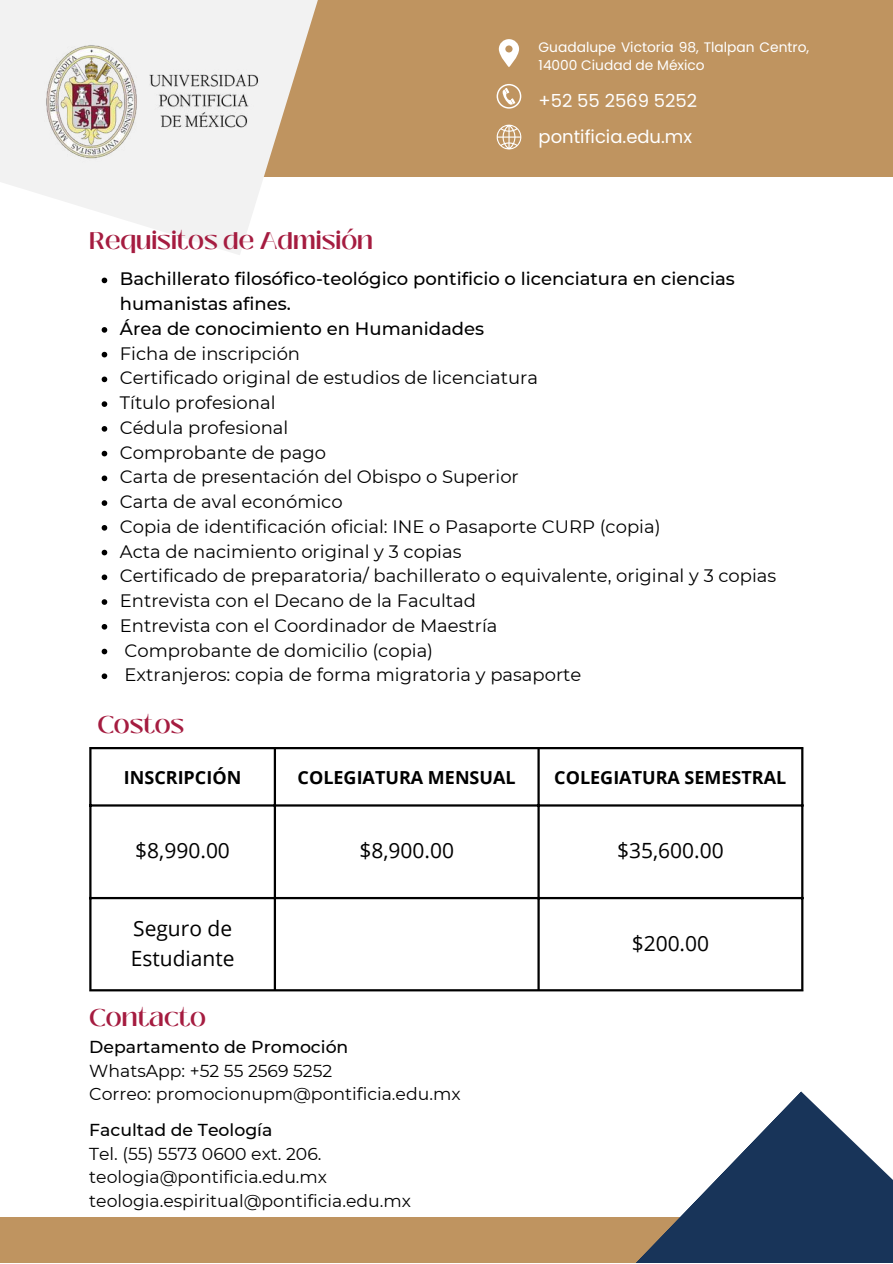
<style>
.page{position:relative;width:893px;height:1264px;background:#fff}
.page>*{position:absolute;margin:0;border:0;box-sizing:border-box;transform-origin:0 0}
.t1{font:600 24px "Black Mango";color:#a51c40}
.t2{font:21px/29.2px "Open Sans";color:#000}
.t3{font:18px/24.8px "Montserrat";color:#000}
.t4{font:500 18px/24.8px "Montserrat";color:#000}
.t5{font:700 18px "Open Sans";color:#000}
.t6{font:18px/35.5px "Poppins";color:#fff}
.t7{font:17.25px/23.5px "Montserrat";color:#000}
.t8{font:500 17.25px "Montserrat";color:#000}
.t9{font:13.8px/18.9px "Poppins";color:#fff}
</style>
<div class="page">
<div style="left:0;top:1216px;width:892px;height:46px;background:#bf9460"></div>
<svg style="left:549px;top:1091px;width:343px;height:171px"></svg>
<div style="left:0;top:0;width:892px;height:177px;background:#bf9460"></div>
<svg style="left:0;top:0;width:318px;height:255px;fill:#f2f2f2"></svg>
<svg style="left:499px;top:39px;width:20px;height:28px"></svg>
<svg style="left:496px;top:84px;width:25px;height:25px"></svg>
<svg style="left:496px;top:125px;width:25px;height:25px"></svg>
<img style="left:33px;top:34px;width:233px;height:135px">
<svg style="left:102px;top:277px;width:5px;height:6px"></svg>
<svg style="left:102px;top:327px;width:5px;height:6px"></svg>
<svg style="left:102px;top:352px;width:5px;height:5px"></svg>
<svg style="left:102px;top:376px;width:5px;height:6px"></svg>
<svg style="left:102px;top:401px;width:5px;height:6px"></svg>
<svg style="left:102px;top:426px;width:5px;height:5px"></svg>
<svg style="left:102px;top:451px;width:5px;height:5px"></svg>
<svg style="left:102px;top:475px;width:5px;height:6px"></svg>
<svg style="left:102px;top:500px;width:5px;height:6px"></svg>
<svg style="left:102px;top:525px;width:5px;height:5px"></svg>
<svg style="left:102px;top:549px;width:5px;height:6px"></svg>
<svg style="left:102px;top:574px;width:5px;height:6px"></svg>
<svg style="left:102px;top:599px;width:5px;height:6px"></svg>
<svg style="left:102px;top:624px;width:5px;height:5px"></svg>
<svg style="left:102px;top:648px;width:5px;height:6px"></svg>
<svg style="left:102px;top:673px;width:5px;height:6px"></svg>
<hr style="left:89px;top:749px;width:2px;height:240px;background:#000">
<hr style="left:274px;top:749px;width:2px;height:240px;background:#000">
<hr style="left:537px;top:749px;width:2px;height:240px;background:#000">
<hr style="left:801px;top:749px;width:2px;height:240px;background:#000">
<hr style="left:89px;top:747px;width:714px;height:2px;background:#000">
<hr style="left:89px;top:804px;width:714px;height:2px;background:#000">
<hr style="left:89px;top:897px;width:714px;height:2px;background:#000">
<hr style="left:89px;top:989px;width:714px;height:2px;background:#000">
<h1 class="t1" style="left:89px;top:223px;width:285px">Requisitos de Admisión</h1>
<p class="t9" style="left:538px;top:37px;width:272px">Guadalupe Victoria 98, Tlalpan Centro,<br>14000 Ciudad de México</p>
<p class="t6" style="left:538px;top:83px;width:160px">+52 55 2569 5252 pontificia.edu.mx</p>
<p class="t4" style="left:120px;top:267px;width:616px">Bachillerato filosófico-teológico pontificio o licenciatura en ciencias humanistas afines.<br>Área de conocimiento en Humanidades</p>
<p class="t3" style="left:120px;top:341px;width:658px">Ficha de inscripción<br>Certificado original de estudios de licenciatura<br>Título profesional<br>Cédula profesional<br>Comprobante de pago<br>Carta de presentación del Obispo o Superior<br>Carta de aval económico<br>Copia de identificación oficial: INE o Pasaporte CURP (copia)<br>Acta de nacimiento original y 3 copias<br>Certificado de preparatoria/ bachillerato o equivalente, original y 3 copias Entrevista con el Decano de la Facultad<br>Entrevista con el Coordinador de Maestría<br>Comprobante de domicilio (copia)<br>Extranjeros: copia de forma migratoria y pasaporte</p>
<h1 class="t1" style="left:97px;top:707px;width:88px">Costos</h1>
<p class="t5" style="left:124px;top:764px;width:119px">INSCRIPCIÓN</p>
<p class="t5" style="left:297px;top:764px;width:219px">COLEGIATURA MENSUAL</p>
<p class="t5" style="left:554px;top:764px;width:233px">COLEGIATURA SEMESTRAL</p>
<p class="t2" style="left:135px;top:835px;width:96px">$8,990.00</p>
<p class="t2" style="left:359px;top:835px;width:96px">$8,900.00</p>
<p class="t2" style="left:617px;top:835px;width:108px">$35,600.00</p>
<p class="t2" style="left:131px;top:913px;width:105px">Seguro de<br>Estudiante</p>
<h1 class="t1" style="left:89px;top:999px;width:118px">Contacto</h1>
<p class="t8" style="left:89px;top:1036px;width:260px">Departamento de Promoción</p>
<p class="t7" style="left:89px;top:1058px;width:373px">WhatsApp: +52 55 2569 5252<br>Correo: promocionupm@pontificia.edu.mx</p>
<p class="t8" style="left:89px;top:1119px;width:185px">Facultad de Teología</p>
<p class="t7" style="left:89px;top:1141px;width:323px">Tel. (55) 5573 0600 ext. 206. teologia@pontificia.edu.mx teologia.espiritual@pontificia.edu.mx</p>
<p class="t2" style="left:631px;top:928px;width:79px">$200.00</p>
</div>
